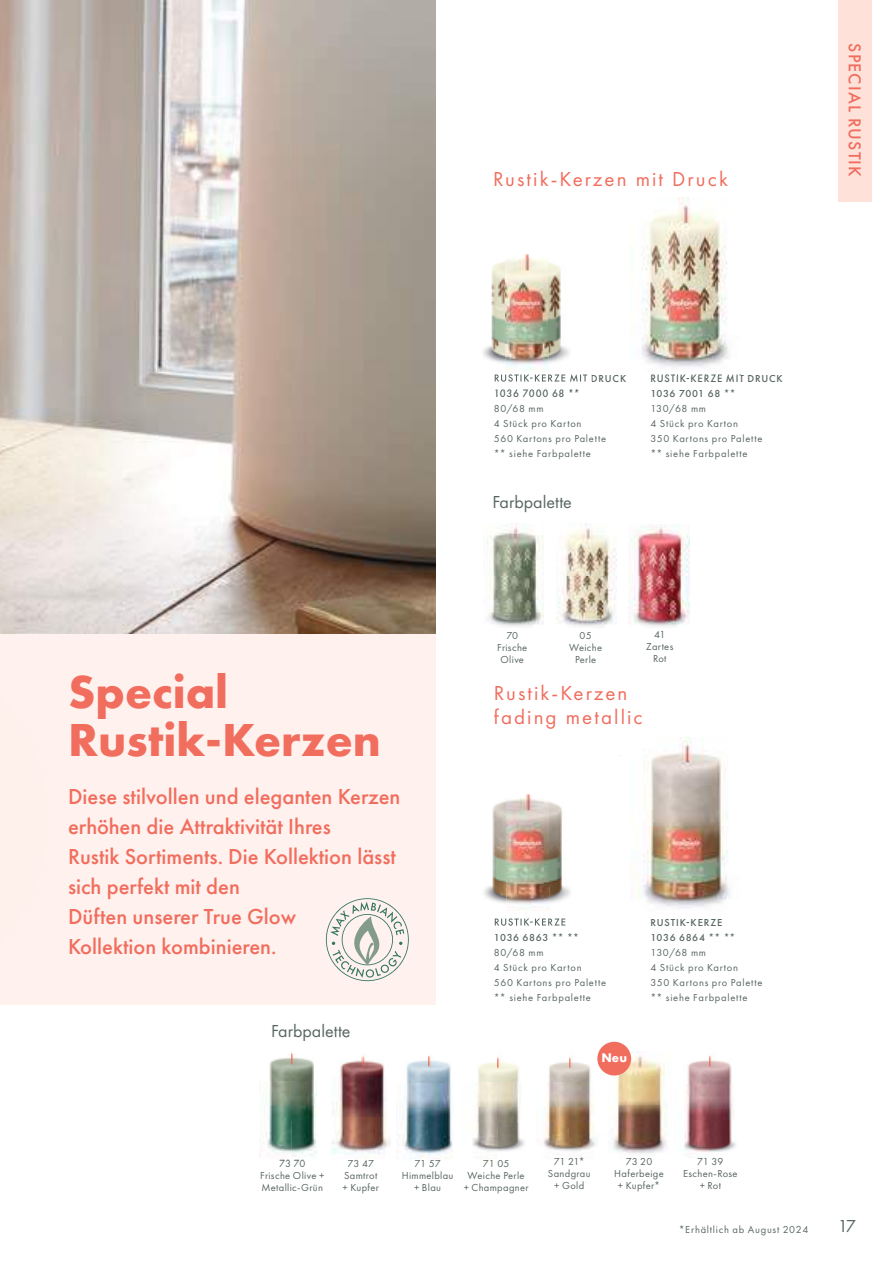
<style>
.page{position:relative;width:893px;height:1263px;background:#fff}
.page>*{position:absolute;margin:0;border:0;box-sizing:border-box;transform-origin:0 0}
.t1{font:700 48px/48px "Futura PT";color:#f16d5e}
.t2{font:500 22.5px/30px "Futura PT";color:#f16d5e}
.t3{font:21px/24px "Futura PT";letter-spacing:.1em;color:#f16d5e}
.t4{font:18px "Futura PT";color:#586662}
.t5{font:500 18px "Futura PT";letter-spacing:.06em;color:#f16d5e}
.t6{font:700 13.05px "Futura PT";color:#fff}
.t7{font:10.5px/15px "Futura PT";letter-spacing:.06em;color:#586662}
.t8{font:10.5px/12px "Futura PT";letter-spacing:.03em;color:#586662;text-align:center}
.t9{font:500 10.5px/15px "Futura PT";letter-spacing:.07em;color:#586662}
</style>
<div class="page">
<img style="left:0;top:0;width:435px;height:634px">
<img style="left:487px;top:524px;width:57px;height:103px">
<img style="left:483px;top:254px;width:94px;height:135px">
<img style="left:495px;top:374px;width:97px;height:8px">
<img style="left:495px;top:389px;width:84px;height:1px">
<img style="left:641px;top:197px;width:88px;height:171px">
<img style="left:651px;top:374px;width:90px;height:1px">
<img style="left:556px;top:524px;width:61px;height:103px">
<img style="left:629px;top:524px;width:60px;height:103px">
<div style="left:0;top:634px;width:435px;height:370px;background:#fff1ed"></div>
<img style="left:607px;top:1051px;width:61px;height:103px">
<img style="left:478px;top:1057px;width:41px;height:25px">
<img style="left:476px;top:1082px;width:44px;height:41px">
<img style="left:472px;top:1123px;width:124px;height:36px">
<img style="left:546px;top:1043px;width:61px;height:80px">
<img style="left:531px;top:1123px;width:5px;height:36px">
<img style="left:684px;top:1055px;width:52px;height:102px">
<img style="left:398px;top:1055px;width:54px;height:104px">
<img style="left:332px;top:1056px;width:58px;height:98px">
<img style="left:332px;top:1036px;width:17px;height:2px">
<div style="left:597px;top:1042px;width:34px;height:33px;background:#f16d5e;border-radius:50%"></div>
<img style="left:484px;top:794px;width:86px;height:132px">
<img style="left:495px;top:918px;width:70px;height:8px">
<img style="left:631px;top:737px;width:98px;height:171px">
<div style="left:839px;top:0;width:33px;height:201px;background:#fee2da"></div>
<img style="left:261px;top:1053px;width:56px;height:107px">
<svg style="left:280px;top:1159px;width:25px;height:1px"></svg>
<svg style="left:326px;top:898px;width:83px;height:83px"></svg>
<h3 class="t3" style="left:493px;top:167px;width:236px">Rustik-Kerzen mit Druck</h3>
<h3 class="t5" style="left:866px;top:43px;width:135px;rotate:90deg">SPECIAL RUSTIK</h3>
<p class="t9" style="left:494px;top:386px;width:87px">1036 7000 68 **</p>
<p class="t7" style="left:494px;top:400px;width:114px">80/68 mm<br>4 Stück pro Karton<br>560 Kartons pro Palette ** siehe Farbpalette</p>
<h3 class="t4" style="left:492px;top:491px;width:81px">Farbpalette</h3>
<p class="t9" style="left:650px;top:370px;width:134px">RUSTIK-KERZE MIT DRUCK<br>1036 7001 68 **</p>
<p class="t7" style="left:650px;top:400px;width:114px">130/68 mm<br>4 Stück pro Karton<br>350 Kartons pro Palette ** siehe Farbpalette</p>
<h1 class="t1" style="left:68px;top:666px;width:314px">Special<br>Rustik-Kerzen</h1>
<h2 class="t2" style="left:68px;top:781px;width:334px">Diese stilvollen und eleganten Kerzen erhöhen die Attraktivität Ihres<br>Rustik Sortiments. Die Kollektion lässt sich perfekt mit den<br>Düften unserer True Glow<br>Kollektion kombinieren.</h2>
<h3 class="t4" style="left:271px;top:1020px;width:81px">Farbpalette</h3>
<p class="t8" style="left:497px;top:629px;width:32px">70<br>Frische<br>Olive</p>
<p class="t8" style="left:569px;top:629px;width:35px">05<br>Weiche<br>Perle</p>
<p class="t8" style="left:646px;top:628px;width:29px">41<br>Zartes<br>Rot</p>
<h3 class="t3" style="left:494px;top:681px;width:150px">Rustik-Kerzen fading metallic</h3>
<p class="t9" style="left:494px;top:929px;width:86px">1036 6863 ** **</p>
<p class="t7" style="left:494px;top:944px;width:114px">80/68 mm<br>4 Stück pro Karton<br>560 Kartons pro Palette ** siehe Farbpalette</p>
<p class="t6" style="left:601px;top:1049px;width:27px">Neu</p>
<p class="t9" style="left:650px;top:914px;width:86px">RUSTIK-KERZE<br>1036 6864 ** **</p>
<p class="t7" style="left:650px;top:944px;width:114px">130/68 mm<br>4 Stück pro Karton<br>350 Kartons pro Palette ** siehe Farbpalette</p>
<p class="t8" style="left:260px;top:1157px;width:66px">73 70<br>Frische Olive +<br>Metallic-Grün</p>
<p class="t8" style="left:343px;top:1157px;width:38px">73 47<br>Samtrot + Kupfer</p>
<p class="t8" style="left:402px;top:1157px;width:53px">71 57<br>Himmelblau + Blau</p>
<p class="t8" style="left:464px;top:1157px;width:66px">71 05<br>Weiche Perle + Champagner</p>
<p class="t8" style="left:548px;top:1155px;width:44px">71 21*<br>Sandgrau + Gold</p>
<p class="t8" style="left:614px;top:1155px;width:51px">73 20<br>Haferbeige + Kupfer*</p>
<p class="t8" style="left:683px;top:1155px;width:56px">71 39<br>Eschen-Rose + Rot</p>
<p class="t7" style="left:679px;top:1222px;width:131px">*Erhältlich ab August 2024</p>
<h3 class="t4" style="left:838px;top:1215px;width:20px">17</h3>
</div>
